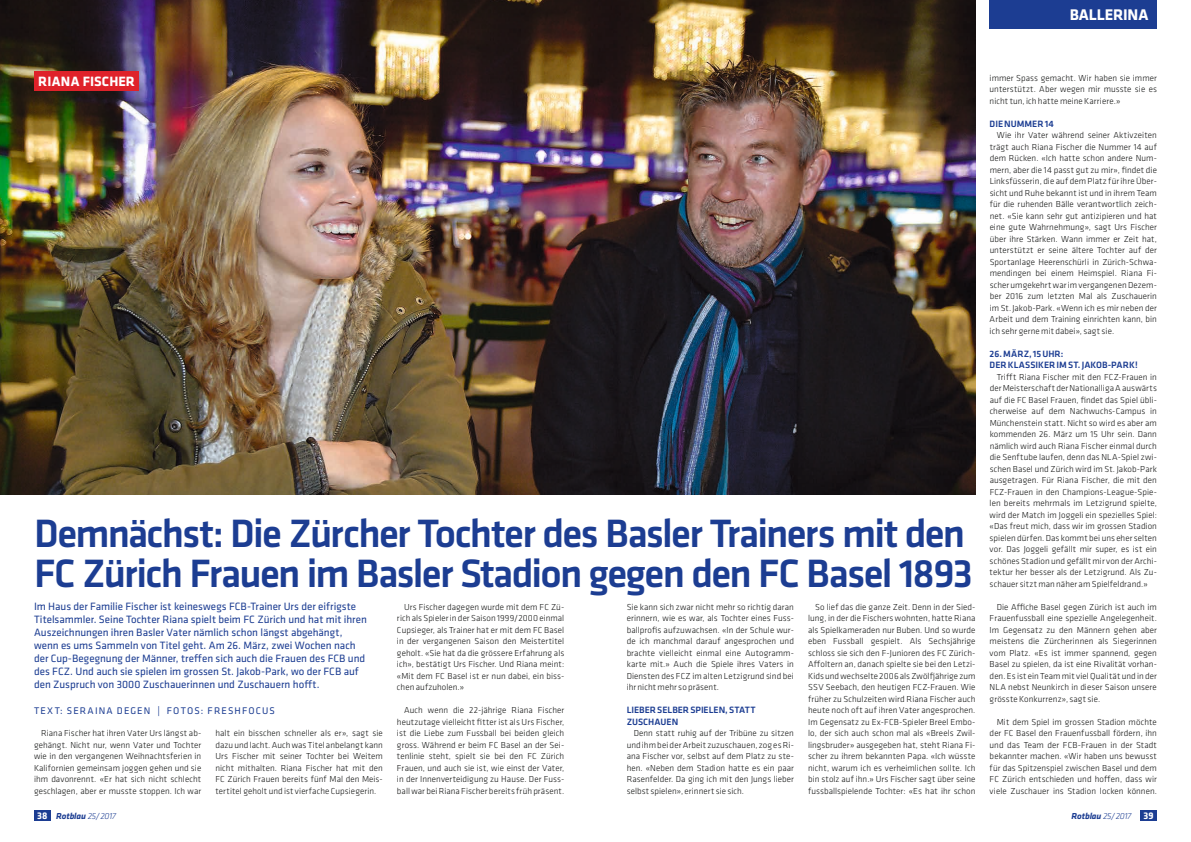
<style>
.page{position:relative;width:1191px;height:842px;background:#fff}
.page>*{position:absolute;margin:0;border:0;box-sizing:border-box;transform-origin:0 0}
.t1{font:500 41px/40px "Klavika";letter-spacing:-.04em;color:#1c3d92}
.t2{font:700 16px "Klavika";letter-spacing:-.005em;color:#fff}
.t3{font:700 14px "Klavika";letter-spacing:.01em;color:#fff}
.t4{font:11px/13px "Klavika";letter-spacing:-.005em;color:#1c3d92}
.t5{font:10px "Klavika";letter-spacing:.115em;color:#1c3d92}
.t6{font:500 9.5px/11.5px "Klavika";color:#1c3d92}
.t7{font:300 9px/11.5px "Klavika";letter-spacing:.005em;color:#131413;text-align:justify}
.t8{font:italic 700 9px "Klavika";letter-spacing:-.015em;color:#1c3d92}
.s1{font-style:normal;font-size:10px;color:#fff}
.s2{font-weight:300}
</style>
<div class="page">
<img style="left:0;top:0;width:975px;height:495px">
<div style="left:34px;top:810px;width:17px;height:10px;background:#1c3d92"></div>
<div style="left:1140px;top:810px;width:17px;height:10px;background:#1c3d92"></div>
<div style="left:989px;top:0;width:168px;height:28px;background:#1c3d92"></div>
<div style="left:34px;top:71px;width:105px;height:20px;background:#df222a"></div>
<h2 class="t2" style="left:1069px;top:3px;width:80px">BALLERINA</h2>
<h3 class="t3" style="left:38px;top:71px;width:98px">RIANA FISCHER</h3>
<h1 class="t1" style="left:34px;top:512px;width:940px">Demnächst: Die Zürcher Tochter des Basler Trainers mit den<br>FC Zürich Frauen im Basler Stadion gegen den FC Basel 1893</h1>
<p class="t4" style="left:34px;top:599px;width:334px">Im Haus der Familie Fischer ist keineswegs FCB-Trainer Urs der eifrigste Titelsammler. Seine Tochter Riana spielt beim FC Zürich und hat mit ihren Auszeichnungen ihren Basler Vater nämlich schon längst abgehängt, wenn es ums Sammeln von Titel geht. Am 26. März, zwei Wochen nach der Cup-Begegnung der Männer, treffen sich auch die Frauen des FCB und des FCZ. Und auch sie spielen im grossen St. Jakob-Park, wo der FCB auf den Zuspruch von 3000 Zuschauerinnen und Zuschauern hofft.</p>
<p class="t5" style="left:34px;top:704px;width:242px">TEXT: SERAINA DEGEN | FOTOS: FRESHFOCUS</p>
<p class="t7" style="left:215px;top:727px;width:169px">halt ein bisschen schneller als er», sagt sie dazu und lacht. Auch was Titel anbelangt kann Urs Fischer mit seiner Tochter bei Weitem nicht mithalten. Riana Fischer hat mit den FC Zürich Frauen bereits fünf Mal den Meis&shy;tertitel geholt und ist vierfache Cupsiegerin.</p>
<p class="t7" style="left:808px;top:601px;width:169px;text-align:left;text-indent:7px">So lief das die ganze Zeit. Denn in der Sied&shy;lung, in der die Fischers wohnten, hatte Riana als Spielkameraden nur Buben. Und so wurde eben Fussball gespielt. Als Sechsjährige schloss sie sich den F-Junioren des FC Zürich-Affoltern an, danach spielte sie bei den Letzi-Kids und wechselte 2006 als Zwölfjährige zum SSV Seebach, den heutigen FCZ-Frauen. Wie früher zu Schulzeiten wird Riana Fischer auch heute noch oft auf ihren Vater angesprochen.<br>Im Gegensatz zu Ex-FCB-Spieler Breel Embo&shy;lo, der sich auch schon mal als «Breels Zwil&shy;lingsbruder» ausgegeben hat, steht Riana Fi&shy;scher zu ihrem bekannten Papa. «Ich wüsste nicht, warum ich es verheimlichen sollte. Ich bin stolz auf ihn.» Urs Fischer sagt über seine fussballspielende Tochter: «Es hat ihr schon</p>
<p class="t7" style="left:397px;top:601px;width:169px;text-indent:7px">Urs Fischer dagegen wurde mit dem FC Zü&shy;rich als Spieler in der Saison 1999/2000 einmal Cupsieger, als Trainer hat er mit dem FC Basel in der vergangenen Saison den Meistertitel geholt. «Sie hat da die grössere Erfahrung als ich», bestätigt Urs Fischer. Und Riana meint: «Mit dem FC Basel ist er nun dabei, ein biss&shy;chen aufzuholen.»</p>
<p class="t7" style="left:397px;top:704px;width:169px;text-indent:7px">Auch wenn die 22-jährige Riana Fischer heutzutage vielleicht fitter ist als Urs Fischer, ist die Liebe zum Fussball bei beiden gleich gross. Während er beim FC Basel an der Sei&shy;tenlinie steht, spielt sie bei den FC Zürich Frauen, und auch sie ist, wie einst der Vater, in der Innenverteidigung zu Hause. Der Fuss&shy;ball war bei Riana Fischer bereits früh präsent.</p>
<p class="t7" style="left:626px;top:601px;width:169px">Sie kann sich zwar nicht mehr so richtig daran erinnern, wie es war, als Tochter eines Fuss&shy;ballprofis aufzuwachsen. «In der Schule wur&shy;de ich manchmal darauf angesprochen und brachte vielleicht einmal eine Autogramm&shy;karte mit.» Auch die Spiele ihres Vaters in Diensten des FCZ im alten Letzigrund sind bei ihr nicht mehr so präsent.</p>
<p class="t6" style="left:626px;top:704px;width:130px">LIEBER SELBER SPIELEN, STATT<br>ZUSCHAUEN</p>
<p class="t7" style="left:626px;top:727px;width:169px;text-indent:7px">Denn statt ruhig auf der Tribüne zu sitzen und ihm bei der Arbeit zuzuschauen, zog es Ri&shy;ana Fischer vor, selbst auf dem Platz zu ste&shy;hen. «Neben dem Stadion hatte es ein paar Rasenfelder. Da ging ich mit den Jungs lieber selbst spielen», erinnert sie sich.</p>
<p class="t7" style="left:34px;top:727px;width:169px;text-indent:7px">Riana Fischer hat ihren Vater Urs längst ab&shy;gehängt. Nicht nur, wenn Vater und Tochter wie in den vergangenen Weihnachtsferien in Kalifornien gemeinsam joggen gehen und sie ihm davonrennt. «Er hat sich nicht schlecht geschlagen, aber er musste stoppen. Ich war</p>
<p class="t7" style="left:989px;top:72px;width:169px">immer Spass gemacht. Wir haben sie immer unterstützt. Aber wegen mir musste sie es nicht tun, ich hatte meine Karriere.»</p>
<p class="t6" style="left:989px;top:117px;width:66px">DIE NUMMER 14</p>
<p class="t7" style="left:989px;top:129px;width:169px;text-indent:7px">Wie ihr Vater während seiner Aktivzeiten trägt auch Riana Fischer die Nummer 14 auf dem Rücken. «Ich hatte schon andere Num&shy;mern, aber die 14 passt gut zu mir», findet die Linksfüsserin, die auf dem Platz für ihre Über&shy;sicht und Ruhe bekannt ist und in ihrem Team für die ruhenden Bälle verantwortlich zeich&shy;net. «Sie kann sehr gut antizipieren und hat eine gute Wahrnehmung», sagt Urs Fischer über ihre Stärken. Wann immer er Zeit hat, unterstützt er seine ältere Tochter auf der Sportanlage Heerenschürli in Zürich-Schwa&shy;mendingen bei einem Heimspiel. Riana Fi&shy;scher umgekehrt war im vergangenen Dezem&shy;ber 2016 zum letzten Mal als Zuschauerin im St. Jakob-Park. «Wenn ich es mir neben der Arbeit und dem Training einrichten kann, bin ich sehr gerne mit dabei», sagt sie.</p>
<p class="t6" style="left:989px;top:347px;width:150px">26. MÄRZ, 15 UHR:<br>DER KLASSIKER IM ST. JAKOB-PARK!</p>
<p class="t7" style="left:989px;top:371px;width:169px;text-indent:7px">Trifft Riana Fischer mit den FCZ-Frauen in der Meisterschaft der Nationalliga A auswärts auf die FC Basel Frauen, findet das Spiel übli&shy;cherweise auf dem Nachwuchs-Campus in Münchenstein statt. Nicht so wird es aber am kommenden 26. März um 15 Uhr sein. Dann nämlich wird auch Riana Fischer einmal durch die Senftube laufen, denn das NLA-Spiel zwi&shy;schen Basel und Zürich wird im St. Jakob-Park ausgetragen. Für Riana Fischer, die mit den FCZ-Frauen in den Champions-League-Spie&shy;len bereits mehrmals im Letzigrund spielte, wird der Match im Joggeli ein spezielles Spiel: «Das freut mich, dass wir im grossen Stadion spielen dürfen. Das kommt bei uns eher selten vor. Das Joggeli gefällt mir super, es ist ein schönes Stadion und gefällt mir von der Archi&shy;tektur her besser als der Letzigrund. Als Zu&shy;schauer sitzt man näher am Spielfeldrand.»</p>
<p class="t7" style="left:989px;top:601px;width:169px;text-indent:7px">Die Affiche Basel gegen Zürich ist auch im Frauenfussball eine spezielle Angelegenheit.<br>Im Gegensatz zu den Männern gehen aber meistens die Zürcherinnen als Siegerinnen vom Platz. «Es ist immer spannend, gegen Basel zu spielen, da ist eine Rivalität vorhan&shy;den. Es ist ein Team mit viel Qualität und in der NLA nebst Neunkirch in dieser Saison unsere grösste Konkurrenz», sagt sie.</p>
<p class="t7" style="left:989px;top:716px;width:169px;text-indent:7px">Mit dem Spiel im grossen Stadion möchte der FC Basel den Frauenfussball fördern, ihn und das Team der FCB-Frauen in der Stadt bekannter machen. «Wir haben uns bewusst für das Spitzenspiel zwischen Basel und dem FC Zürich entschieden und hoffen, dass wir viele Zuschauer ins Stadion locken können.</p>
<p class="t8" style="left:37px;top:809px;width:80px"><span class="s1">38</span> Rotblau <span class="s2">25/2017</span></p>
<p class="t8" style="left:1071px;top:809px;width:83px">Rotblau <span class="s2">25/2017</span> <span class="s1">39</span></p>
</div>
